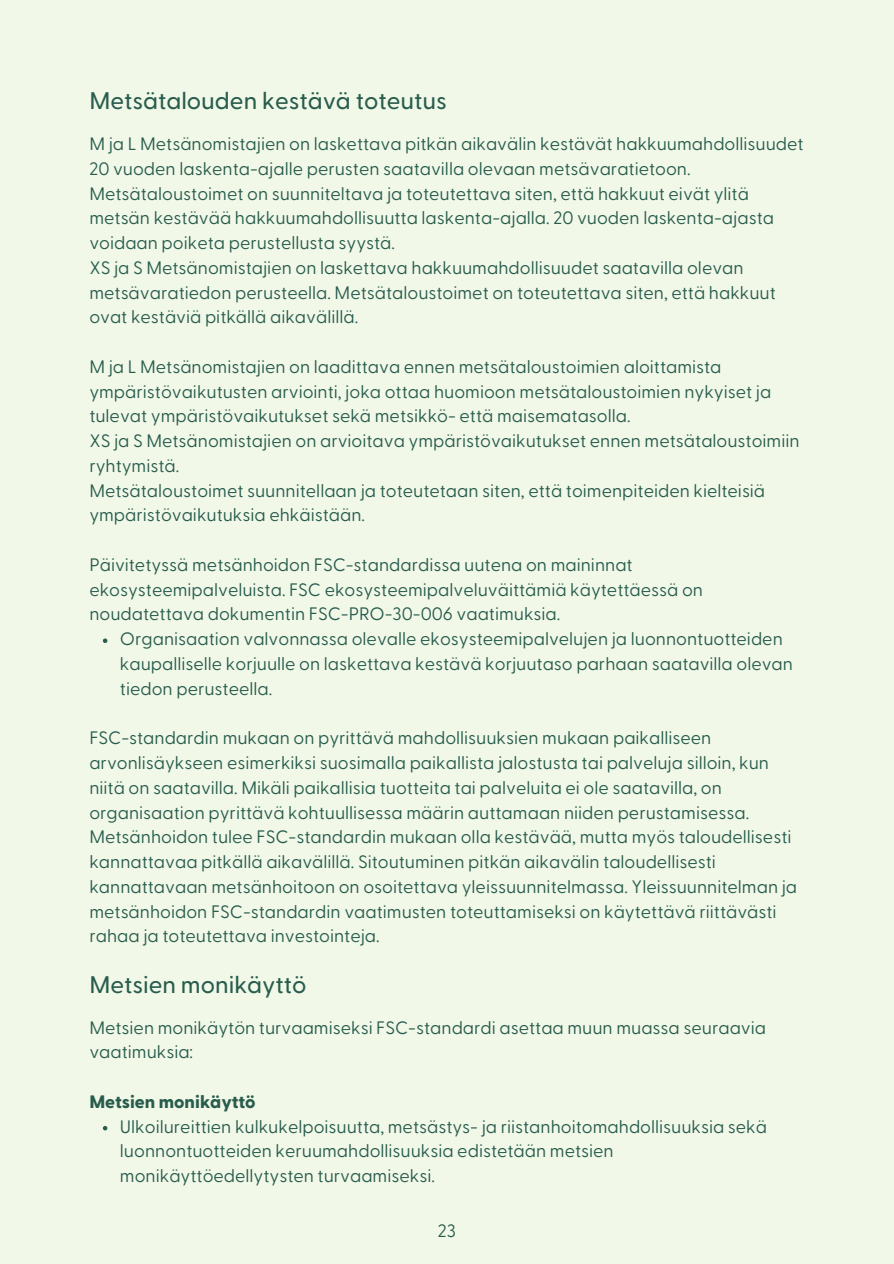
<style>
.page{position:relative;width:894px;height:1264px;background:#fff}
.page>*{position:absolute;margin:0;border:0;box-sizing:border-box;transform-origin:0 0}
.t1{font:500 24px "Greycliff CF";color:#285c4d}
.t2{font:18px/24.8px "Greycliff CF";color:#285c4d}
.t3{font:800 18px "Greycliff CF";color:#285c4d}
</style>
<div class="page">
<div style="left:0;top:0;width:893px;height:1263px;background:#f1f8e8"></div>
<svg style="left:103px;top:638px;width:4px;height:5px"></svg>
<svg style="left:103px;top:1126px;width:4px;height:4px"></svg>
<p class="t1" style="left:89px;top:90px;width:359px">Metsätalouden kestävä toteutus</p>
<h1 class="t2" style="left:89px;top:132px;width:715px">M ja L Metsänomistajien on laskettava pitkän aikavälin kestävät hakkuumahdollisuudet 20 vuoden laskenta-ajalle perusten saatavilla olevaan metsävaratietoon.<br>Metsätaloustoimet on suunniteltava ja toteutettava siten, että hakkuut eivät ylitä metsän kestävää hakkuumahdollisuutta laskenta-ajalla. 20 vuoden laskenta-ajasta voidaan poiketa perustellusta syystä.</h1>
<p class="t2" style="left:89px;top:256px;width:687px">XS ja S Metsänomistajien on laskettava hakkuumahdollisuudet saatavilla olevan metsävaratiedon perusteella. Metsätaloustoimet on toteutettava siten, että hakkuut ovat kestäviä pitkällä aikavälillä.</p>
<p class="t2" style="left:89px;top:355px;width:683px">M ja L Metsänomistajien on laadittava ennen metsätaloustoimien aloittamista ympäristövaikutusten arviointi, joka ottaa huomioon metsätaloustoimien nykyiset ja tulevat ympäristövaikutukset sekä metsikkö- että maisematasolla.</p>
<p class="t2" style="left:89px;top:429px;width:711px">XS ja S Metsänomistajien on arvioitava ympäristövaikutukset ennen metsätaloustoimiin ryhtymistä.</p>
<p class="t2" style="left:89px;top:479px;width:677px">Metsätaloustoimet suunnitellaan ja toteutetaan siten, että toimenpiteiden kielteisiä ympäristövaikutuksia ehkäistään.</p>
<p class="t2" style="left:89px;top:553px;width:615px">Päivitetyssä metsänhoidon FSC-standardissa uutena on maininnat ekosysteemipalveluista. FSC ekosysteemipalveluväittämiä käytettäessä on noudatettava dokumentin FSC-PRO-30-006 vaatimuksia.</p>
<p class="t2" style="left:120px;top:627px;width:674px">Organisaation valvonnassa olevalle ekosysteemipalvelujen ja luonnontuotteiden kaupalliselle korjuulle on laskettava kestävä korjuutaso parhaan saatavilla olevan tiedon perusteella.</p>
<p class="t2" style="left:89px;top:726px;width:681px">FSC-standardin mukaan on pyrittävä mahdollisuuksien mukaan paikalliseen arvonlisäykseen esimerkiksi suosimalla paikallista jalostusta tai palveluja silloin, kun niitä on saatavilla. Mikäli paikallisia tuotteita tai palveluita ei ole saatavilla, on organisaation pyrittävä kohtuullisessa määrin auttamaan niiden perustamisessa.</p>
<p class="t2" style="left:89px;top:825px;width:709px">Metsänhoidon tulee FSC-standardin mukaan olla kestävää, mutta myös taloudellisesti kannattavaa pitkällä aikavälillä. Sitoutuminen pitkän aikavälin taloudellisesti kannattavaan metsänhoitoon on osoitettava yleissuunnitelmassa. Yleissuunnitelman ja metsänhoidon FSC-standardin vaatimusten toteuttamiseksi on käytettävä riittävästi rahaa ja toteutettava investointeja.</p>
<p class="t1" style="left:89px;top:974px;width:218px">Metsien monikäyttö</p>
<h1 class="t2" style="left:89px;top:1015px;width:678px">Metsien monikäytön turvaamiseksi FSC-standardi asettaa muun muassa seuraavia vaatimuksia:</h1>
<p class="t3" style="left:89px;top:1093px;width:168px">Metsien monikäyttö</p>
<h2 class="t2" style="left:120px;top:1114px;width:648px">Ulkoilureittien kulkukelpoisuutta, metsästys- ja riistanhoitomahdollisuuksia sekä luonnontuotteiden keruumahdollisuuksia edistetään metsien monikäyttöedellytysten turvaamiseksi.</h2>
<p class="t2" style="left:437px;top:1218px;width:20px">23</p>
</div>
